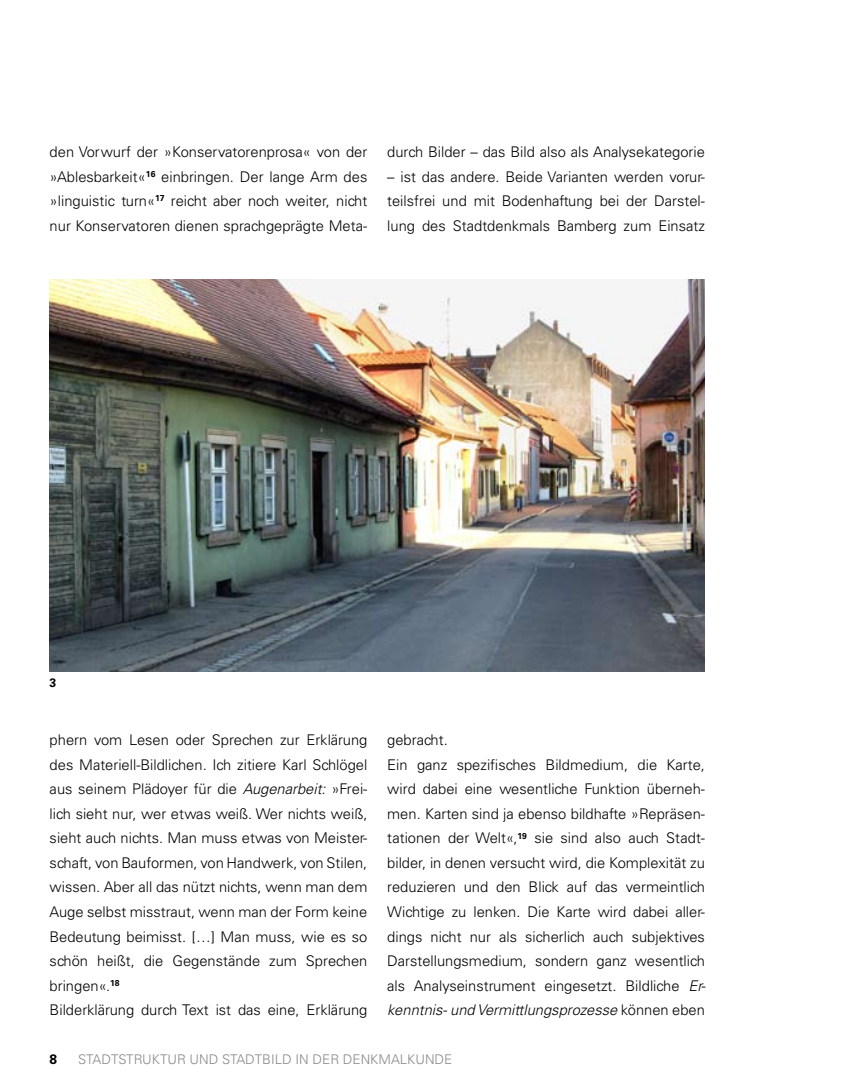
<style>
.page{position:relative;width:844px;height:1092px;background:#fff}
.page>*{position:absolute;margin:0;border:0;box-sizing:border-box;transform-origin:0 0}
.t1{font:300 14.7px/24.5px "Univers LT Std";color:#000;text-align:justify}
.t2{font:300 13.3px "Univers LT Std";color:#878889}
.t3{font:700 12.25px "Univers LT Std";color:#000}
.s1{font-style:italic}
</style>
<div class="page">
<img style="left:50px;top:279px;width:654px;height:392px">
<p class="t1" style="left:50px;top:139px;width:319px">den Vorwurf der »Konservatorenprosa« von der »Ablesbarkeit«<sup>1</sup> <sup>6</sup> einbringen. Der lange Arm des »linguistic turn«<sup>1</sup> <sup>7</sup> reicht aber noch weiter, nicht nur Konservatoren dienen sprachgeprägte Meta-</p>
<p class="t1" style="left:387px;top:139px;width:319px">durch Bilder – das Bild also als Analysekategorie</p>
<p class="t1" style="left:387px;top:164px;width:319px">– ist das andere. Beide Varianten werden vorur&shy;teilsfrei und mit Bodenhaftung bei der Darstel&shy;lung des Stadtdenkmals Bamberg zum Einsatz</p>
<p class="t3" style="left:50px;top:675px;width:8px">3</p>
<p class="t1" style="left:50px;top:727px;width:319px;text-align:left">phern vom Lesen oder Sprechen zur Erklärung des Materiell-Bildlichen. Ich zitiere Karl Schlögel aus seinem Plädoyer für die <span class="s1">Augenarbeit:</span> »Frei&shy;lich sieht nur, wer etwas weiß. Wer nichts weiß, sieht auch nichts. Man muss etwas von Meister&shy;schaft, von Bauformen, von Handwerk, von Stilen, wissen. Aber all das nützt nichts, wenn man dem Auge selbst misstraut, wenn man der Form keine Bedeutung beimisst. […] Man muss, wie es so schön heißt, die Gegenstände zum Sprechen bringen«.<sup>18<br></sup>Bilderklärung durch Text ist das eine, Erklärung</p>
<p class="t2" style="left:78px;top:1051px;width:18px">Stadtstruktur</p>
<p class="t2" style="left:189px;top:1051px;width:49px">und Stadtbild</p>
<p class="t2" style="left:295px;top:1051px;width:27px">in der</p>
<p class="t2" style="left:343px;top:1051px;width:58px">Denkmalku</p>
<p class="t2" style="left:425px;top:1051px;width:19px">nde</p>
<p class="t1" style="left:387px;top:727px;width:320px;text-align:left">gebracht.<br>Ein ganz spezifisches Bildmedium, die Karte, wird dabei eine wesentliche Funktion überneh&shy;men. Karten sind ja ebenso bildhafte »Repräsen&shy;tationen der Welt«,<sup>19</sup> sie sind also auch Stadt&shy;bilder, in denen versucht wird, die Komplexität zu reduzieren und den Blick auf das vermeintlich Wichtige zu lenken. Die Karte wird dabei aller&shy;dings nicht nur als sicherlich auch subjektives Darstellungsmedium, sondern ganz wesentlich als Analyseinstrument eingesetzt. Bildliche <span class="s1">Er&shy;kenntnis- und Vermittlungsprozesse</span> können eben</p>
</div>
